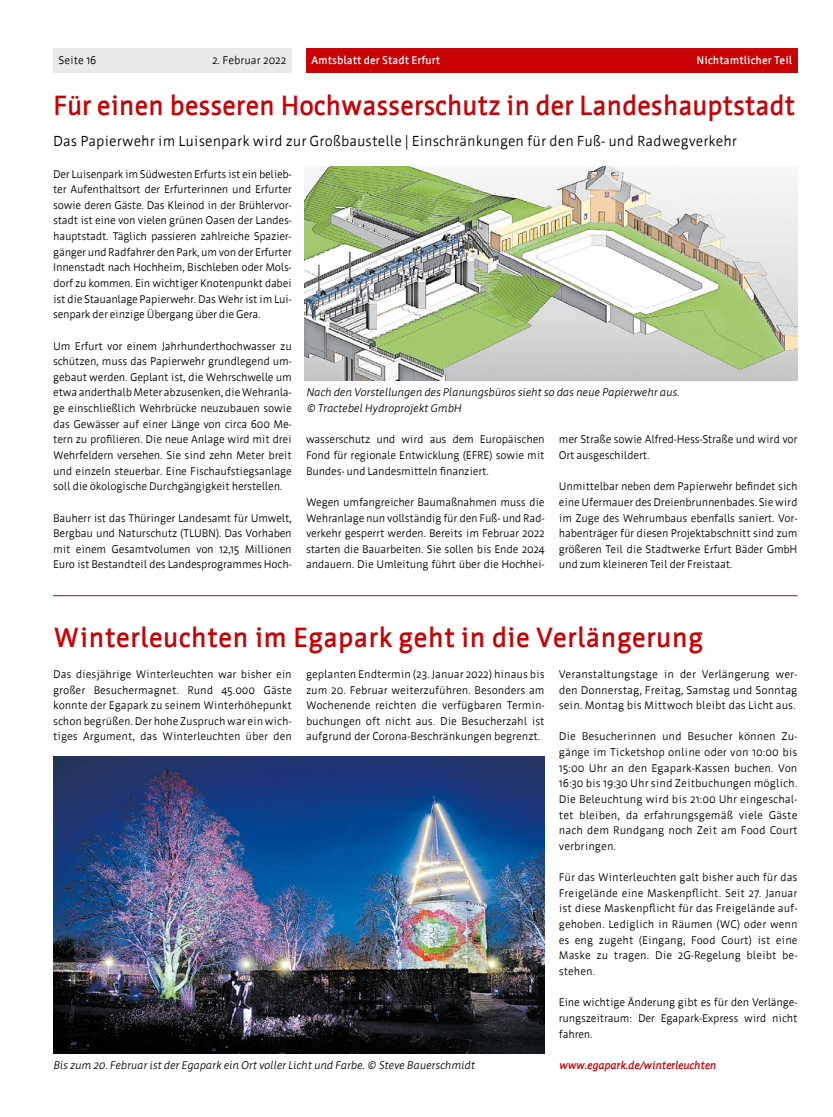
<style>
.page{position:relative;width:833px;height:1117px;background:#fff}
.page>*{position:absolute;margin:0;border:0;box-sizing:border-box;transform-origin:0 0}
.H1-u1{font:700 27.5px "Werk";letter-spacing:-.01em;color:#c80205}
.P-uz{font:14.38px "Werk";color:#000}
.P-Normal{font:11px/15.6px "Werk";letter-spacing:-.02em;color:#000;text-align:justify}
.P-bu{font:italic 11px/15.6px "Werk";letter-spacing:-.02em;color:#000}
.t1{font:700 11px "Werk";color:#fff}
.P-Normal-2{font:italic 700 11px "Werk";letter-spacing:-.02em;color:#c80205}
.P-Normal-3{font:11px "Werk";color:#000}
</style>
<div class="page">
<div style="left:53px;top:48px;width:239px;height:25px;background:#e9e9e9"></div>
<div style="left:306px;top:48px;width:491px;height:25px;background:#c80205"></div>
<img style="left:53px;top:756px;width:491px;height:296px">
<img style="left:305px;top:166px;width:492px;height:214px">
<hr style="left:53px;top:595px;width:744px;height:1px;background:#c80205">
<p class="P-Normal" style="left:58px;top:53px;width:39px">Seite 16</p>
<p class="P-Normal-3" style="left:212px;top:54px;width:76px">2. Februar 2022</p>
<p class="t1" style="left:311px;top:55px;width:131px">Amtsblatt der Stadt Erfurt</p>
<p class="t1" style="left:696px;top:55px;width:97px">Nichtamtlicher Teil</p>
<h1 class="H1-u1" style="left:53px;top:90px;width:743px">Für einen besseren Hochwasserschutz in der Landeshauptstadt</h1>
<p class="P-uz" style="left:53px;top:133px;width:685px">Das Papierwehr im Luisenpark wird zur Großbaustelle | Einschränkungen für den Fuß- und Radwegverkehr</p>
<p class="P-Normal" style="left:53px;top:166px;width:240px">Der Luisenpark im Südwesten Erfurts ist ein belieb&shy;ter Aufenthaltsort der Erfurterinnen und Erfurter sowie deren Gäste. Das Kleinod in der Brühlervor&shy;stadt ist eine von vielen grünen Oasen der Landes&shy;hauptstadt. Täglich passieren zahlreiche Spazier&shy;gänger und Radfahrer den Park, um von der Erfurter Innenstadt nach Hochheim, Bischleben oder Mols&shy;dorf zu kommen. Ein wichtiger Knotenpunkt dabei ist die Stauanlage Papierwehr. Das Wehr ist im Lui&shy;senpark der einzige Übergang über die Gera.</p>
<p class="P-Normal" style="left:53px;top:338px;width:240px">Um Erfurt vor einem Jahrhunderthochwasser zu schützen, muss das Papierwehr grundlegend um&shy;gebaut werden. Geplant ist, die Wehrschwelle um etwa anderthalb Meter abzusenken, die Wehranla&shy;ge einschließlich Wehrbrücke neuzubauen sowie das Gewässer auf einer Länge von circa 600 Me&shy;tern zu profilieren. Die neue Anlage wird mit drei Wehrfeldern versehen. Sie sind zehn Meter breit und einzeln steuerbar. Eine Fischaufstiegsanlage soll die ökologische Durchgängigkeit herstellen.</p>
<p class="P-Normal" style="left:53px;top:510px;width:240px">Bauherr ist das Thüringer Landesamt für Umwelt, Bergbau und Naturschutz (TLUBN). Das Vorhaben mit einem Gesamtvolumen von 12,15 Millionen Euro ist Bestandteil des Landesprogrammes Hoch-</p>
<p class="P-bu" style="left:306px;top:385px;width:375px">Nach den Vorstellungen des Planungsbüros sieht so das neue Papierwehr aus. © Tractebel Hydroprojekt GmbH</p>
<p class="P-Normal" style="left:559px;top:431px;width:240px">mer Straße sowie Alfred-Hess-Straße und wird vor<br>Ort ausgeschildert.</p>
<p class="P-Normal" style="left:559px;top:478px;width:240px">Unmittelbar neben dem Papierwehr befindet sich eine Ufermauer des Dreienbrunnenbades. Sie wird im Zuge des Wehrumbaus ebenfalls saniert. Vor&shy;habenträger für diesen Projektabschnitt sind zum größeren Teil die Stadtwerke Erfurt Bäder GmbH und zum kleineren Teil der Freistaat.</p>
<p class="P-Normal" style="left:306px;top:431px;width:240px">wasserschutz und wird aus dem Europäischen Fond für regionale Entwicklung (EFRE) sowie mit Bundes- und Landesmitteln finanziert.</p>
<p class="P-Normal" style="left:306px;top:494px;width:240px">Wegen umfangreicher Baumaßnahmen muss die Wehranlage nun vollständig für den Fuß- und Rad&shy;verkehr gesperrt werden. Bereits im Februar 2022 starten die Bauarbeiten. Sie sollen bis Ende 2024 andauern. Die Umleitung führt über die Hochhei-</p>
<h1 class="H1-u1" style="left:53px;top:622px;width:651px">Winterleuchten im Egapark geht in die Verlängerung</h1>
<p class="P-Normal" style="left:53px;top:666px;width:240px">Das diesjährige Winterleuchten war bisher ein großer Besuchermagnet. Rund 45.000 Gäste konnte der Egapark zu seinem Winterhöhepunkt schon begrüßen. Der hohe Zuspruch war ein wich&shy;tiges Argument, das Winterleuchten über den</p>
<p class="P-Normal" style="left:306px;top:666px;width:240px">geplanten Endtermin (23. Januar 2022) hinaus bis zum 20. Februar weiterzuführen. Besonders am Wochenende reichten die verfügbaren Termin&shy;buchungen oft nicht aus. Die Besucherzahl ist aufgrund der Corona-Beschränkungen begrenzt.</p>
<p class="P-Normal" style="left:559px;top:666px;width:240px">Veranstaltungstage in der Verlängerung wer&shy;den Donnerstag, Freitag, Samstag und Sonntag sein. Montag bis Mittwoch bleibt das Licht aus.</p>
<p class="P-Normal" style="left:559px;top:728px;width:240px">Die Besucherinnen und Besucher können Zu&shy;gänge im Ticketshop online oder von 10:00 bis 15:00 Uhr an den Egapark-Kassen buchen. Von 16:30 bis 19:30 Uhr sind Zeitbuchungen möglich.<br>Die Beleuchtung wird bis 21:00 Uhr eingeschal&shy;tet bleiben, da erfahrungsgemäß viele Gäste nach dem Rundgang noch Zeit am Food Court verbringen.</p>
<p class="P-Normal" style="left:559px;top:869px;width:240px">Für das Winterleuchten galt bisher auch für das Freigelände eine Maskenpflicht. Seit 27. Januar ist diese Maskenpflicht für das Freigelände auf&shy;gehoben. Lediglich in Räumen (WC) oder wenn es eng zugeht (Eingang, Food Court) ist eine Maske zu tragen. Die 2G-Regelung bleibt be&shy;stehen.</p>
<p class="P-Normal" style="left:559px;top:994px;width:240px">Eine wichtige Änderung gibt es für den Verlänge&shy;rungszeitraum: Der Egapark-Express wird nicht fahren.</p>
<p class="P-bu" style="left:53px;top:1056px;width:423px">Bis zum 20. Februar ist der Egapark ein Ort voller Licht und Farbe. © Steve Bauerschmidt</p>
<p class="P-Normal-2" style="left:559px;top:1058px;width:159px">www.egapark.de/winterleuchten</p>
</div>
